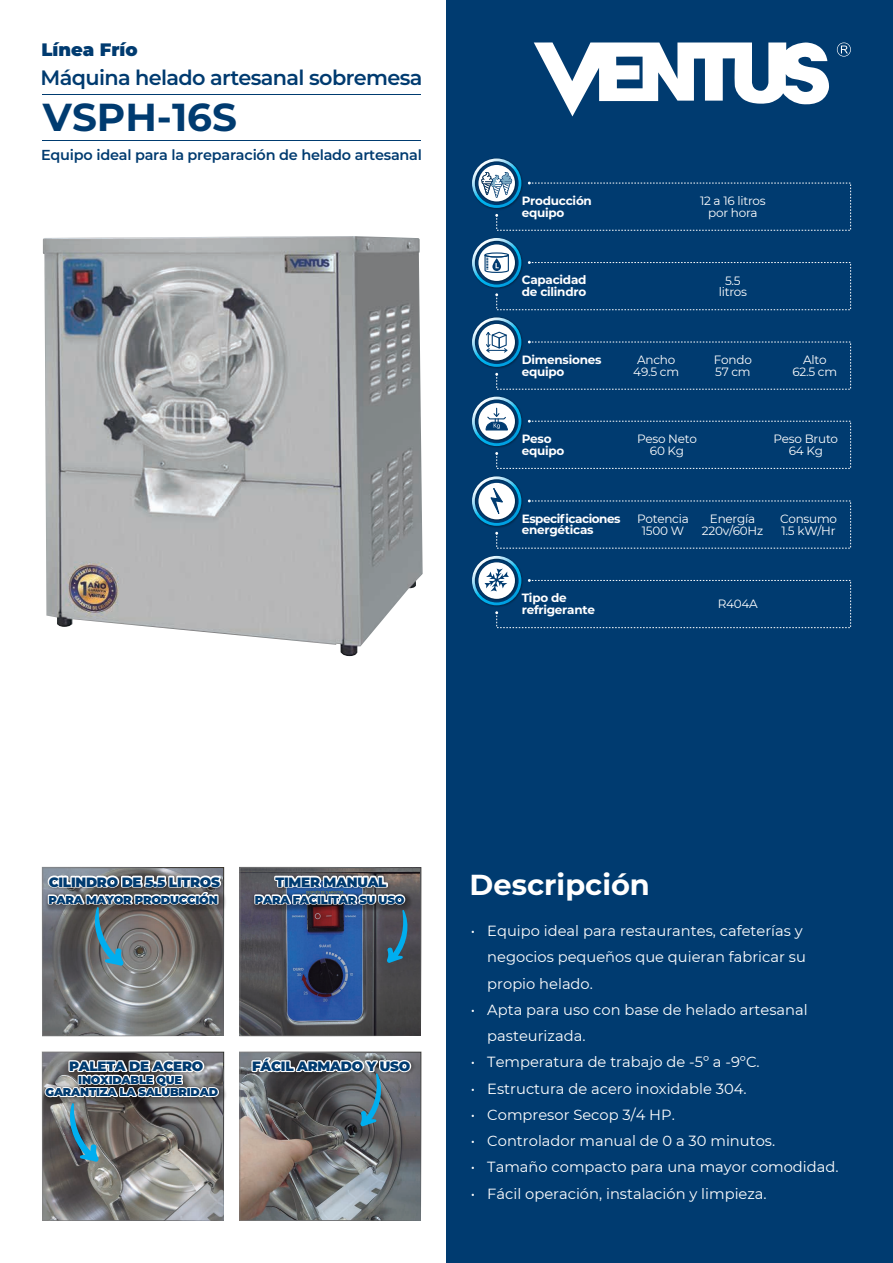
<style>
.page{position:relative;width:893px;height:1263px;background:#fff}
.page>*{position:absolute;margin:0;border:0;box-sizing:border-box;transform-origin:0 0}
.t1{font:700 39px "Montserrat";color:#003b70}
.t2{font:700 28.95px "Montserrat";color:#fff}
.t3{font:600 20.85px "Montserrat";letter-spacing:-.03em;color:#003b70}
.t4{font:900 18px "Montserrat";color:#003b70}
.t5{font:14.7px/26.2px "Montserrat";color:#fff;text-align:justify}
.t6{font:600 14.4px "Montserrat";letter-spacing:-.015em;color:#003b70}
.t7{font:900 13.5px/12.5px "Montserrat";letter-spacing:-.02em;color:#003b70;text-align:center}
.t8{font:900 12.75px "Montserrat";letter-spacing:-.02em;color:#003b70;scale:1.05 1}
.t9{font:12px/11.6px "Montserrat";letter-spacing:-.02em;color:#fff;text-align:center}
.t10{font:700 12px/11.6px "Montserrat";letter-spacing:-.02em;color:#fff}
.t11{font:700 12px/11.6px "Montserrat";letter-spacing:-.04em;color:#fff}
.t12{font:900 10.8px/12.3px "Montserrat";letter-spacing:-.02em;color:#003b70;text-align:center;scale:1.05 1}
</style>
<div class="page">
<img style="left:43px;top:236px;width:380px;height:420px">
<div style="left:446px;top:0;width:447px;height:1263px;background:#003b70"></div>
<svg style="left:534px;top:42px;width:295px;height:74px"></svg>
<svg style="left:837px;top:43px;width:14px;height:14px"></svg>
<hr style="left:43px;top:95px;width:378px;height:1px;background:#003b70">
<hr style="left:43px;top:140px;width:378px;height:1px;background:#003b70">
<svg style="left:472px;top:238px;width:379px;height:72px"></svg>
<svg style="left:472px;top:556px;width:379px;height:72px"></svg>
<svg style="left:472px;top:476px;width:379px;height:73px"></svg>
<svg style="left:472px;top:397px;width:379px;height:72px"></svg>
<svg style="left:472px;top:317px;width:379px;height:73px"></svg>
<svg style="left:472px;top:159px;width:379px;height:72px"></svg>
<svg style="left:42px;top:1051px;width:182px;height:170px;background:#888887"></svg>
<svg style="left:239px;top:867px;width:182px;height:169px;background:#535d72"></svg>
<svg style="left:239px;top:1051px;width:182px;height:170px;background:#787879"></svg>
<svg style="left:42px;top:867px;width:182px;height:169px;background:#7e8182"></svg>
<p class="t4" style="left:41px;top:36px;width:98px">Línea Frío</p>
<h3 class="t3" style="left:41px;top:63px;width:383px">Máquina helado artesanal sobremesa</h3>
<h1 class="t1" style="left:43px;top:89px;width:196px">VSPH-16S</h1>
<p class="t6" style="left:41px;top:144px;width:382px">Equipo ideal para la preparación de helado artesanal</p>
<p class="t10" style="left:522px;top:194px;width:72px">Producción equipo</p>
<p class="t9" style="left:700px;top:195px;width:67px">12 a 16 litros por hora</p>
<p class="t10" style="left:522px;top:274px;width:66px">Capacidad de cilindro</p>
<p class="t9" style="left:719px;top:274px;width:30px">5.5 litros</p>
<p class="t10" style="left:522px;top:353px;width:81px">Dimensiones equipo</p>
<p class="t9" style="left:793px;top:354px;width:46px">Alto<br>62.5 cm</p>
<p class="t9" style="left:633px;top:354px;width:47px">Ancho<br>49.5 cm</p>
<p class="t9" style="left:714px;top:354px;width:39px;text-align:left">Fondo<br>57 cm</p>
<p class="t10" style="left:522px;top:432px;width:44px">Peso equipo</p>
<p class="t9" style="left:774px;top:433px;width:66px">Peso Bruto<br>64 Kg</p>
<p class="t9" style="left:637px;top:433px;width:61px">Peso Neto<br>60 Kg</p>
<p class="t11" style="left:522px;top:512px;width:100px">Especificaciones energéticas</p>
<p class="t9" style="left:780px;top:513px;width:59px;text-align:left">Consumo<br>1.5 kW/Hr</p>
<p class="t9" style="left:637px;top:513px;width:53px">Potencia<br>1500 W</p>
<p class="t9" style="left:702px;top:513px;width:63px">Energía<br>220v/60Hz</p>
<p class="t10" style="left:522px;top:592px;width:75px">Tipo de refrigerante</p>
<p class="t9" style="left:718px;top:598px;width:42px">R404A</p>
<p class="t8" style="left:49px;top:872px;width:164px">CILINDRO DE 5.5 LITROS</p>
<p class="t12" style="left:48px;top:892px;width:163px">PARA MAYOR PRODUCCIÓN</p>
<p class="t8" style="left:276px;top:872px;width:107px">TIMER MANUAL</p>
<p class="t12" style="left:255px;top:892px;width:144px">PARA FACILITAR SU USO</p>
<p class="t7" style="left:56px;top:878px;width:132px">PANTALLA TÁCTIL</p>
<p class="t7" style="left:265px;top:878px;width:142px">SISTEMA DE<br>INYECCIÓN DE AIRE</p>
<h2 class="t2" style="left:470px;top:864px;width:182px">Descripción</h2>
<p class="t8" style="left:69px;top:1056px;width:129px">PALETA DE ACERO</p>
<p class="t12" style="left:46px;top:1073px;width:166px">INOXIDABLE QUE<br>GARANTIZA LA SALUBRIDAD</p>
<p class="t8" style="left:252px;top:1056px;width:152px">FÁCIL ARMADO Y USO</p>
<p class="t7" style="left:288px;top:1064px;width:93px">INCLUYE SET</p>
<p class="t5" style="left:471px;top:917px;width:6px">•</p>
<p class="t5" style="left:471px;top:996px;width:6px">•</p>
<p class="t5" style="left:471px;top:1048px;width:6px">• • • • • •</p>
<p class="t5" style="left:487px;top:917px;width:353px;text-align:left">Equipo ideal para restaurantes, cafeterías y negocios pequeños que quieran fabricar su propio helado.<br>Apta para uso con base de helado artesanal pasteurizada.<br>Temperatura de trabajo de -5º a -9ºC.<br>Estructura de acero inoxidable 304.<br>Compresor Secop 3/4 HP.<br>Controlador manual de 0 a 30 minutos.<br>Tamaño compacto para una mayor comodidad.<br>Fácil operación, instalación y limpieza.</p>
</div>
